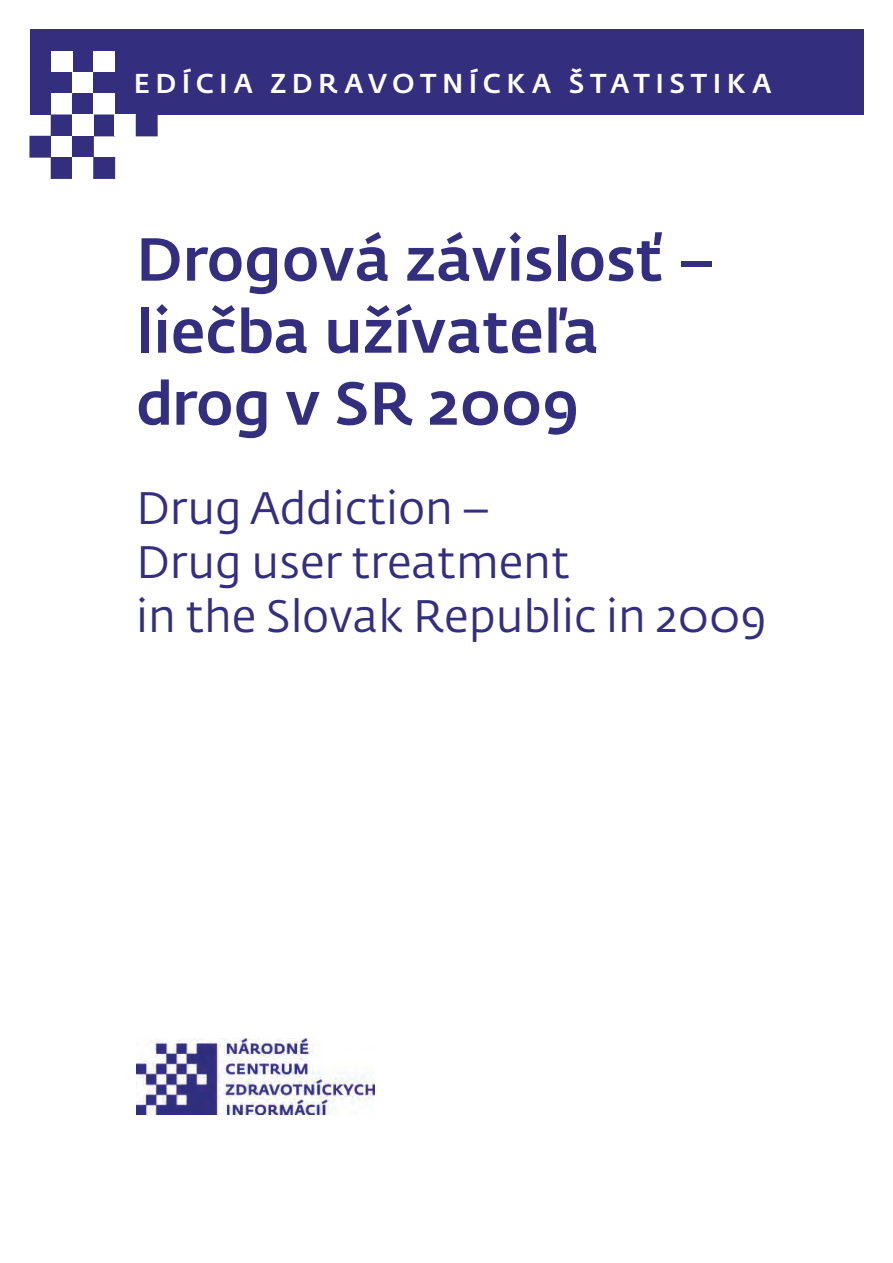
<style>
.page{position:relative;width:893px;height:1263px;background:#fff}
.page>*{position:absolute;margin:0;border:0;box-sizing:border-box;transform-origin:0 0}
.t1{font:500 60px/72px "Fedra Sans Std";color:#332e7e}
.t2{font:45px/54px "Fedra Sans Std";color:#332e7e}
.t3{font:500 27px "Fedra Sans Std";letter-spacing:.2em;color:#fff}
</style>
<div class="page">
<div style="left:30px;top:30px;width:833px;height:85px;background:#332e7e"></div>
<div style="left:72px;top:51px;width:22px;height:21px;border:1px solid #332e7e"></div>
<div style="left:51px;top:51px;width:21px;height:21px;background:#fff"></div>
<div style="left:94px;top:51px;width:21px;height:21px;background:#fff"></div>
<div style="left:51px;top:72px;width:21px;height:22px;border:1px solid #332e7e"></div>
<div style="left:73px;top:73px;width:20px;height:20px;background:#fff"></div>
<div style="left:94px;top:72px;width:21px;height:22px;border:1px solid #332e7e"></div>
<div style="left:51px;top:94px;width:21px;height:21px;background:#fff"></div>
<div style="left:72px;top:94px;width:22px;height:21px;border:1px solid #332e7e"></div>
<div style="left:94px;top:94px;width:21px;height:21px;background:#fff"></div>
<div style="left:51px;top:115px;width:21px;height:21px;background:#332e7e"></div>
<div style="left:94px;top:115px;width:21px;height:21px;background:#332e7e"></div>
<div style="left:94px;top:115px;width:21px;height:21px;border:1px solid #332e7e"></div>
<div style="left:136px;top:115px;width:21px;height:21px;background:#332e7e"></div>
<div style="left:30px;top:136px;width:21px;height:21px;background:#332e7e"></div>
<div style="left:72px;top:136px;width:21px;height:21px;background:#332e7e"></div>
<div style="left:72px;top:136px;width:22px;height:21px;border:1px solid #332e7e"></div>
<div style="left:51px;top:158px;width:21px;height:20px;background:#332e7e"></div>
<div style="left:51px;top:157px;width:21px;height:22px;border:1px solid #332e7e"></div>
<div style="left:94px;top:158px;width:21px;height:20px;background:#332e7e"></div>
<div style="left:94px;top:157px;width:21px;height:22px;border:1px solid #332e7e"></div>
<img style="left:136px;top:1038px;width:238px;height:76px">
<p class="t3" style="left:134px;top:66px;width:639px">EDÍCIA ZDRAVOTNÍCKA ŠTATISTIKA</p>
<h1 class="t1" style="left:136px;top:224px;width:580px">Drogová závislosť – liečba užívateľa drog v SR 2009</h1>
<p class="t2" style="left:136px;top:481px;width:632px">Drug Addiction –<br>Drug user treatment<br>in the Slovak Republic in 2009</p>
</div>
